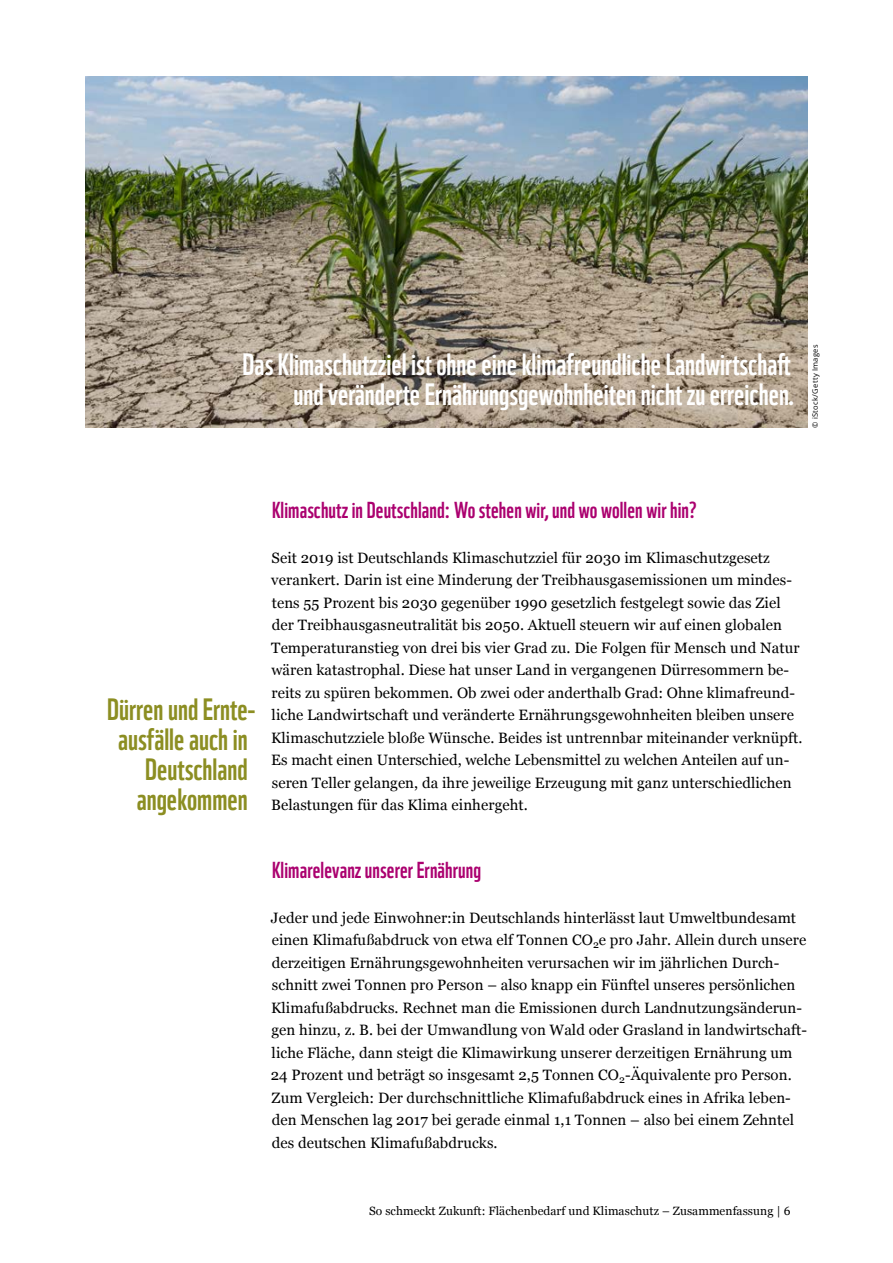
<style>
.page{position:relative;width:893px;height:1263px;background:#fff}
.page>*{position:absolute;margin:0;border:0;box-sizing:border-box;transform-origin:0 0}
.t1{font:30px/30px "WWF";color:#fff;text-align:right}
.t2{font:30px/30px "WWF";color:#8c8e22;text-align:right}
.t3{font:22.5px "WWF";letter-spacing:.005em;color:#ab006f}
.t4{font:15px/22.5px "Georgia";letter-spacing:.005em;color:#000}
.t5{font:12px "Georgia";letter-spacing:.005em;color:#000}
.t6{font:7.5px "Open Sans";letter-spacing:.035em;color:#000}
</style>
<div class="page">
<img style="left:85px;top:77px;width:723px;height:351px">
<h1 class="t1" style="left:243px;top:346px;width:554px">Das Klimaschutzziel ist ohne eine klimafreundliche Landwirtschaft und veränderte Ernährungsgewohnheiten nicht zu erreichen.</h1>
<p class="t6" style="left:810px;top:428px;width:84px;rotate:-90deg">© iStock/Getty Images</p>
<h1 class="t2" style="left:107px;top:691px;width:149px">Dürren und Ernte&shy;ausfälle auch in<br>Deutschland angekommen</h1>
<h2 class="t3" style="left:272px;top:492px;width:426px">Klimaschutz in Deutschland: Wo stehen wir, und wo wollen wir hin?</h2>
<p class="t4" style="left:271px;top:545px;width:533px">Seit 2019 ist Deutschlands Klimaschutzziel für 2030 im Klimaschutzgesetz verankert. Darin ist eine Minderung der Treibhausgasemissionen um mindes&shy;tens 55 Prozent bis 2030 gegenüber 1990 gesetzlich festgelegt sowie das Ziel der Treibhausgasneutralität bis 2050. Aktuell steuern wir auf einen globalen Temperaturanstieg von drei bis vier Grad zu. Die Folgen für Mensch und Natur wären katastrophal. Diese hat unser Land in vergangenen Dürresommern be&shy;reits zu spüren bekommen. Ob zwei oder anderthalb Grad: Ohne klimafreund&shy;liche Landwirtschaft und veränderte Ernährungsgewohnheiten bleiben unsere Klimaschutzziele bloße Wünsche. Beides ist untrennbar miteinander verknüpft.<br>Es macht einen Unterschied, welche Lebensmittel zu welchen Anteilen auf un&shy;seren Teller gelangen, da ihre jeweilige Erzeugung mit ganz unterschiedlichen Belastungen für das Klima einhergeht.</p>
<h2 class="t3" style="left:272px;top:852px;width:211px">Klimarelevanz unserer Ernährung</h2>
<p class="t4" style="left:271px;top:905px;width:538px">Jeder und jede Einwohner:in Deutschlands hinterlässt laut Umweltbundesamt einen Klimafußabdruck von etwa elf Tonnen CO<sub>2</sub>e pro Jahr. Allein durch unsere derzeitigen Ernährungsgewohnheiten verursachen wir im jährlichen Durch&shy;schnitt zwei Tonnen pro Person – also knapp ein Fünftel unseres persönlichen Klimafußabdrucks. Rechnet man die Emissionen durch Landnutzungsänderun&shy;gen hinzu, z. B. bei der Umwandlung von Wald oder Grasland in landwirtschaft&shy;liche Fläche, dann steigt die Klimawirkung unserer derzeitigen Ernährung um 24 Prozent und beträgt so insgesamt 2,5 Tonnen CO<sub>2</sub>-Äquivalente pro Person.<br>Zum Vergleich: Der durchschnittliche Klimafußabdruck eines in Afrika leben&shy;den Menschen lag 2017 bei gerade einmal 1,1 Tonnen – also bei einem Zehntel des deutschen Klimafußabdrucks.</p>
<p class="t5" style="left:369px;top:1202px;width:423px">So schmeckt Zukunft: Flächenbedarf und Klimaschutz – Zusammenfassung | 6</p>
</div>
